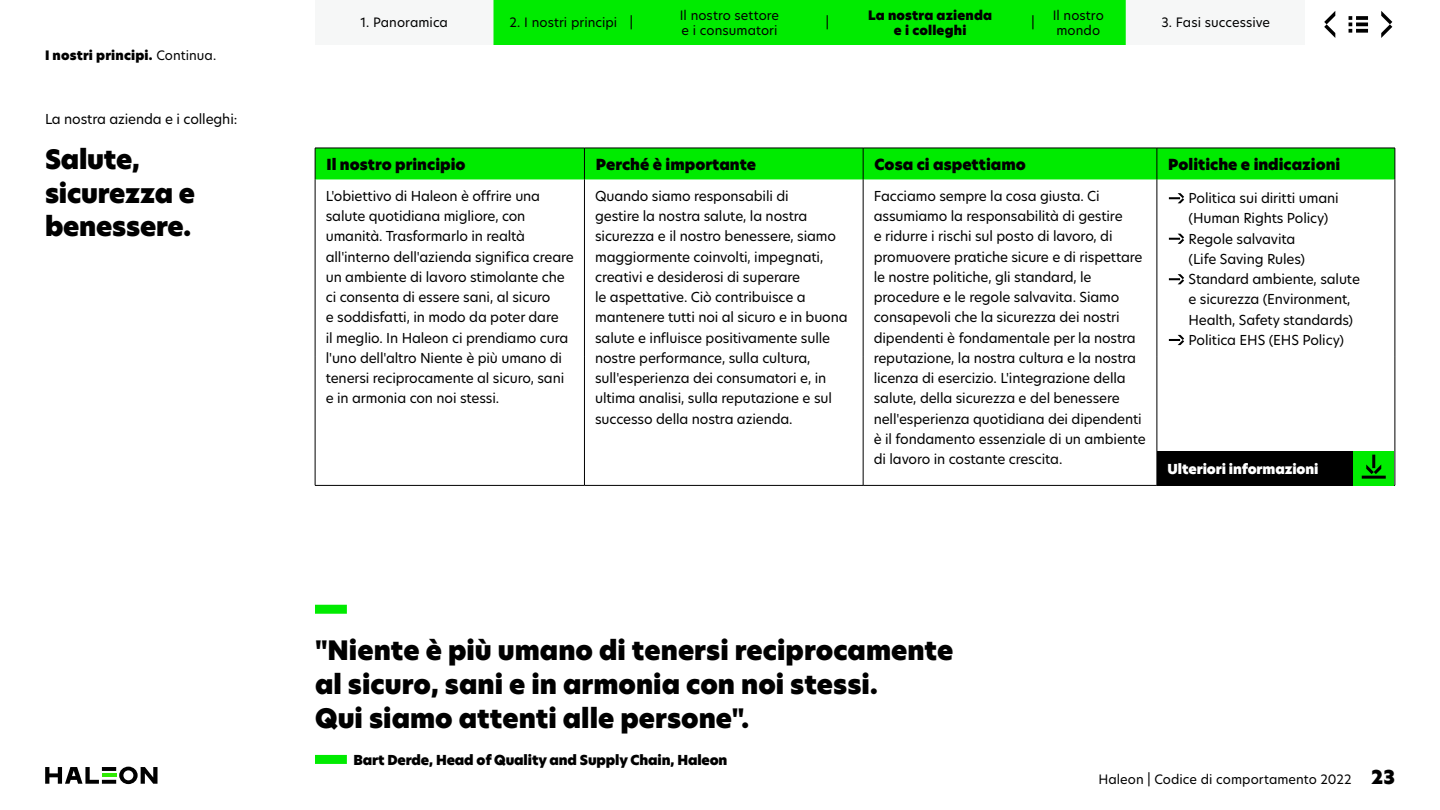
<style>
.page{position:relative;width:1440px;height:810px;background:#fff}
.page>*{position:absolute;margin:0;border:0;box-sizing:border-box;transform-origin:0 0}
.t1{font:26.25px/33.8px "New Hero Super";color:#000}
.t2{font:15px "New Hero Super";color:#000}
.t3{font:13.5px/20.2px "New Hero";letter-spacing:-.01em;color:#000}
.t4{font:13.5px "New Hero Super";letter-spacing:-.01em;color:#000}
.t5{font:13.5px "New Hero Super";letter-spacing:-.01em;color:#fff}
.t6{font:12.75px/15px "New Hero";letter-spacing:.005em;color:#000}
.t7{font:12.75px/15px "New Hero Super";letter-spacing:.015em;color:#000;text-align:center}
.s1{font-family:"New Hero"}
.s2{font-family:"New Hero Super";font-size:18.75px}
</style>
<div class="page">
<div style="left:316px;top:149px;width:1079px;height:30px;background:#00eb00"></div>
<hr style="left:315px;top:485px;width:269px;height:1px;background:#000">
<hr style="left:584px;top:485px;width:279px;height:1px;background:#000">
<hr style="left:863px;top:485px;width:294px;height:1px;background:#000">
<hr style="left:584px;top:179px;width:1px;height:178px;background:#000">
<hr style="left:863px;top:179px;width:1px;height:178px;background:#000">
<hr style="left:584px;top:357px;width:1px;height:128px;background:#000">
<hr style="left:863px;top:357px;width:1px;height:128px;background:#000">
<hr style="left:584px;top:148px;width:1px;height:31px;background:#000">
<hr style="left:863px;top:148px;width:1px;height:31px;background:#000">
<hr style="left:1157px;top:148px;width:1px;height:31px;background:#000">
<hr style="left:315px;top:179px;width:1px;height:178px;background:#000">
<hr style="left:315px;top:357px;width:1px;height:128px;background:#000">
<hr style="left:1157px;top:179px;width:1px;height:178px;background:#000">
<hr style="left:1395px;top:179px;width:1px;height:178px;background:#000">
<hr style="left:1157px;top:357px;width:1px;height:128px;background:#000">
<hr style="left:1395px;top:357px;width:1px;height:128px;background:#000">
<hr style="left:1157px;top:485px;width:238px;height:1px;background:#000">
<hr style="left:315px;top:148px;width:269px;height:1px;background:#000">
<hr style="left:315px;top:148px;width:1px;height:31px;background:#000">
<hr style="left:584px;top:148px;width:279px;height:1px;background:#000">
<hr style="left:863px;top:148px;width:294px;height:1px;background:#000">
<hr style="left:1157px;top:148px;width:238px;height:1px;background:#000">
<hr style="left:1395px;top:148px;width:1px;height:31px;background:#000">
<svg style="left:1169px;top:193px;width:15px;height:10px"></svg>
<svg style="left:1169px;top:234px;width:15px;height:10px"></svg>
<svg style="left:1169px;top:274px;width:15px;height:10px"></svg>
<svg style="left:1169px;top:335px;width:15px;height:10px"></svg>
<div style="left:1330px;top:451px;width:36px;height:34px;background:#000"></div>
<div style="left:1157px;top:451px;width:173px;height:34px;background:#000"></div>
<div style="left:1353px;top:451px;width:41px;height:34px;background:#00eb00"></div>
<svg style="left:1362px;top:455px;width:24px;height:24px"></svg>
<div style="left:315px;top:605px;width:32px;height:9px;background:#00eb00"></div>
<div style="left:315px;top:755px;width:32px;height:9px;background:#00eb00"></div>
<svg style="left:45px;top:767px;width:112px;height:17px"></svg>
<div style="left:315px;top:0;width:180px;height:45px;background:#f6f7f7"></div>
<svg style="left:1324px;top:11px;width:11px;height:27px"></svg>
<svg style="left:1381px;top:11px;width:11px;height:27px"></svg>
<svg style="left:1349px;top:16px;width:19px;height:17px"></svg>
<svg style="left:1356px;top:29px;width:12px;height:4px"></svg>
<div style="left:1125px;top:0;width:180px;height:45px;background:#f6f7f7"></div>
<hr style="left:1124px;top:0;width:2px;height:45px;background:#00eb00">
<hr style="left:494px;top:0;width:1px;height:45px;background:#00eb00">
<div style="left:495px;top:0;width:630px;height:45px;background:#00eb00"></div>
<p class="t7" style="left:45px;top:48px;width:173px">I nostri principi. <span class="s1">Continua.</span></p>
<p class="t3" style="left:45px;top:109px;width:194px">La nostra azienda e i colleghi:</p>
<h1 class="t1" style="left:45px;top:143px;width:152px">Salute, sicurezza e benessere.</h1>
<p class="t6" style="left:680px;top:7px;width:101px">Il nostro settore e i consumatori</p>
<p class="t7" style="left:868px;top:8px;width:125px">La nostra azienda e i colleghi</p>
<p class="t6" style="left:1053px;top:7px;width:53px">Il nostro mondo</p>
<p class="t6" style="left:630px;top:15px;width:5px">|</p>
<p class="t6" style="left:826px;top:15px;width:5px">|</p>
<p class="t6" style="left:1031px;top:15px;width:5px">|</p>
<p class="t6" style="left:360px;top:15px;width:89px">1. Panoramica</p>
<p class="t6" style="left:510px;top:15px;width:109px">2. I nostri principi</p>
<p class="t6" style="left:1161px;top:15px;width:110px">3. Fasi successive</p>
<p class="t2" style="left:326px;top:154px;width:141px">Il nostro principio</p>
<p class="t2" style="left:596px;top:154px;width:162px">Perché è importante</p>
<p class="t2" style="left:875px;top:154px;width:153px">Cosa ci aspettiamo</p>
<p class="t2" style="left:1168px;top:154px;width:174px">Politiche e indicazioni</p>
<p class="t3" style="left:326px;top:186px;width:250px">L'obiettivo di Haleon è offrire una salute quotidiana migliore, con umanità. Trasformarlo in realtà all'interno dell'azienda significa creare un ambiente di lavoro stimolante che ci consenta di essere sani, al sicuro<br>e soddisfatti, in modo da poter dare<br>il meglio. In Haleon ci prendiamo cura l'uno dell'altro Niente è più umano di tenersi reciprocamente al sicuro, sani e in armonia con noi stessi.</p>
<p class="t3" style="left:595px;top:186px;width:254px">Quando siamo responsabili di<br>gestire la nostra salute, la nostra sicurezza e il nostro benessere, siamo maggiormente coinvolti, impegnati, creativi e desiderosi di superare<br>le aspettative. Ciò contribuisce a mantenere tutti noi al sicuro e in buona salute e influisce positivamente sulle nostre performance, sulla cultura, sull'esperienza dei consumatori e, in ultima analisi, sulla reputazione e sul successo della nostra azienda.</p>
<p class="t3" style="left:874px;top:186px;width:274px">Facciamo sempre la cosa giusta. Ci assumiamo la responsabilità di gestire<br>e ridurre i rischi sul posto di lavoro, di promuovere pratiche sicure e di rispettare le nostre politiche, gli standard, le procedure e le regole salvavita. Siamo consapevoli che la sicurezza dei nostri dipendenti è fondamentale per la nostra reputazione, la nostra cultura e la nostra licenza di esercizio. L'integrazione della salute, della sicurezza e del benessere nell'esperienza quotidiana dei dipendenti è il fondamento essenziale di un ambiente di lavoro in costante crescita.</p>
<p class="t3" style="left:1189px;top:188px;width:173px">Politica sui diritti umani (Human Rights Policy)<br>Regole salvavita<br>(Life Saving Rules)<br>Standard ambiente, salute e sicurezza (Environment,<br>Health, Safety standards)<br>Politica EHS (EHS Policy)</p>
<p class="t5" style="left:1168px;top:459px;width:152px">Ulteriori informazioni</p>
<h1 class="t1" style="left:315px;top:634px;width:640px">"Niente è più umano di tenersi reciprocamente al sicuro, sani e in armonia con noi stessi.<br>Qui siamo attenti alle persone".</h1>
<p class="t4" style="left:353px;top:751px;width:376px">Bart Derde, Head of Quality and Supply Chain, Haleon</p>
<p class="t6" style="left:1098px;top:771px;width:298px">Haleon | Codice di comportamento 2022 <span class="s2">23</span></p>
</div>
